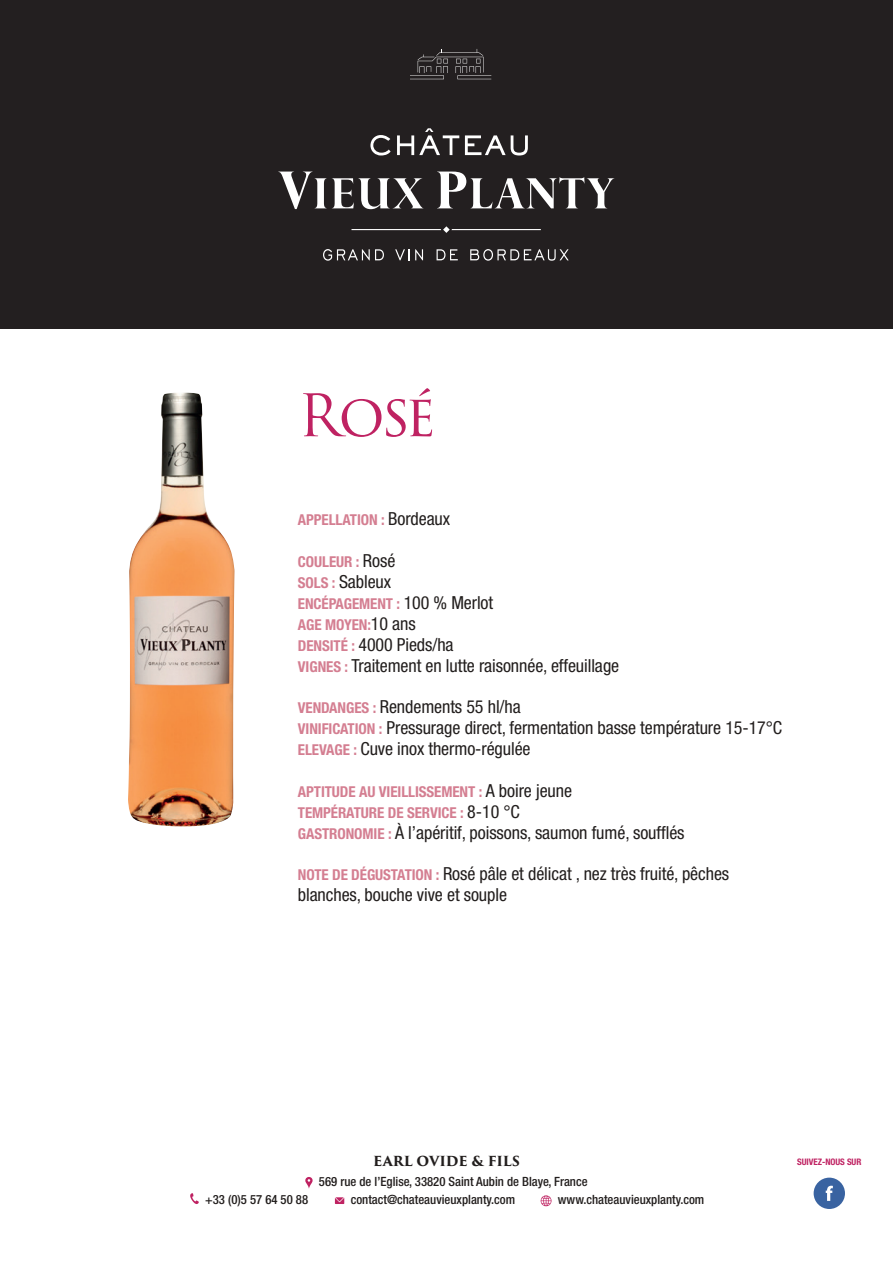
<style>
.page{position:relative;width:893px;height:1263px;background:#fff}
.page>*{position:absolute;margin:0;border:0;box-sizing:border-box;transform-origin:0 0}
.t1{font:57px "Trajan Pro 3";color:#bf2262}
.t2{font:condensed 18px/21px "Helvetica Neue LT Std";letter-spacing:-.005em;color:#221e1d}
.t3{font:700 condensed 15px/21px "Helvetica Neue LT Std";letter-spacing:-.005em;color:#d47e91}
.t4{font:700 13.5px "Trajan Pro 3";color:#221e1d}
.t5{font:500 condensed 12.75px "Helvetica Neue LT Std";color:#221e1d}
.t6{font:700 condensed 9px "Helvetica Neue LT Std";letter-spacing:-.005em;color:#bf2262}
.s1{font-weight:400;font-size:18px;color:#221e1d}
.s2{font-weight:700;font-size:15px;color:#d47e91}
</style>
<div class="page">
<div style="left:0;top:0;width:893px;height:328px;background:#231f20"></div>
<svg style="left:370px;top:135px;width:21px;height:20px"></svg>
<svg style="left:465px;top:135px;width:63px;height:20px"></svg>
<svg style="left:397px;top:128px;width:62px;height:27px"></svg>
<svg style="left:279px;top:172px;width:145px;height:37px"></svg>
<svg style="left:438px;top:172px;width:177px;height:36px"></svg>
<svg style="left:323px;top:249px;width:61px;height:12px"></svg>
<svg style="left:395px;top:249px;width:28px;height:11px"></svg>
<svg style="left:437px;top:249px;width:21px;height:11px"></svg>
<svg style="left:470px;top:249px;width:99px;height:12px"></svg>
<svg style="left:351px;top:226px;width:190px;height:7px"></svg>
<svg style="left:410px;top:49px;width:81px;height:30px"></svg>
<svg style="left:305px;top:1177px;width:8px;height:12px"></svg>
<svg style="left:190px;top:1193px;width:9px;height:11px"></svg>
<svg style="left:335px;top:1197px;width:9px;height:7px"></svg>
<svg style="left:541px;top:1195px;width:10px;height:11px"></svg>
<div style="left:814px;top:1177px;width:31px;height:32px;background:#3963a1;border-radius:50%"></div>
<svg style="left:826px;top:1186px;width:7px;height:15px"></svg>
<img style="left:128px;top:393px;width:107px;height:433px">
<h1 class="t1" style="left:298px;top:376px;width:140px">Rosé</h1>
<p class="t3" style="left:298px;top:509px;width:154px">APPELLATION : <span class="s1">Bordeaux</span></p>
<p class="t3" style="left:298px;top:551px;width:99px">COULEUR : <span class="s1">Rosé</span></p>
<p class="t2" style="left:298px;top:571px;width:95px"><span class="s2">SOLS :</span> Sableux</p>
<p class="t3" style="left:298px;top:593px;width:197px">ENCÉPAGEMENT : <span class="s1">100 % Merlot<br></span>AGE MOYEN:<span class="s1">10 ans</span></p>
<p class="t2" style="left:298px;top:634px;width:323px"><span class="s2">DENSITÉ :</span> 4000 Pieds/ha<br><span class="s2">VIGNES :</span> Traitement en lutte raisonnée, effeuillage</p>
<p class="t2" style="left:298px;top:696px;width:486px"><span class="s2">VENDANGES :</span> Rendements 55 hl/ha<br><span class="s2">VINIFICATION :</span> Pressurage direct, fermentation basse température 15-17°C<br><span class="s2">ELEVAGE :</span> Cuve inox thermo-régulée</p>
<p class="t3" style="left:298px;top:781px;width:276px">APTITUDE AU VIEILLISSEMENT : <span class="s1">A boire jeune<br></span>TEMPÉRATURE DE SERVICE : <span class="s1">8-10 °C</span></p>
<p class="t2" style="left:298px;top:822px;width:388px"><span class="s2">GASTRONOMIE :</span> À l’apéritif, poissons, saumon fumé, soufflés</p>
<p class="t2" style="left:298px;top:864px;width:433px;line-height:20.2px"><span class="s2">NOTE DE DÉGUSTATION :</span> Rosé pâle et délicat , nez très fruité, pêches blanches, bouche vive et souple</p>
<p class="t4" style="left:373px;top:1151px;width:148px">EARL OVIDE &amp; FILS</p>
<p class="t5" style="left:319px;top:1174px;width:270px">569 rue de l’Eglise, 33820 Saint Aubin de Blaye, France</p>
<p class="t5" style="left:205px;top:1192px;width:104px">+33 (0)5 57 64 50 88</p>
<p class="t5" style="left:351px;top:1192px;width:166px">contact@chateauvieuxplanty.com</p>
<p class="t5" style="left:558px;top:1192px;width:148px">www.chateauvieuxplanty.com</p>
<p class="t6" style="left:797px;top:1156px;width:66px">SUIVEZ-NOUS SUR</p>
</div>
